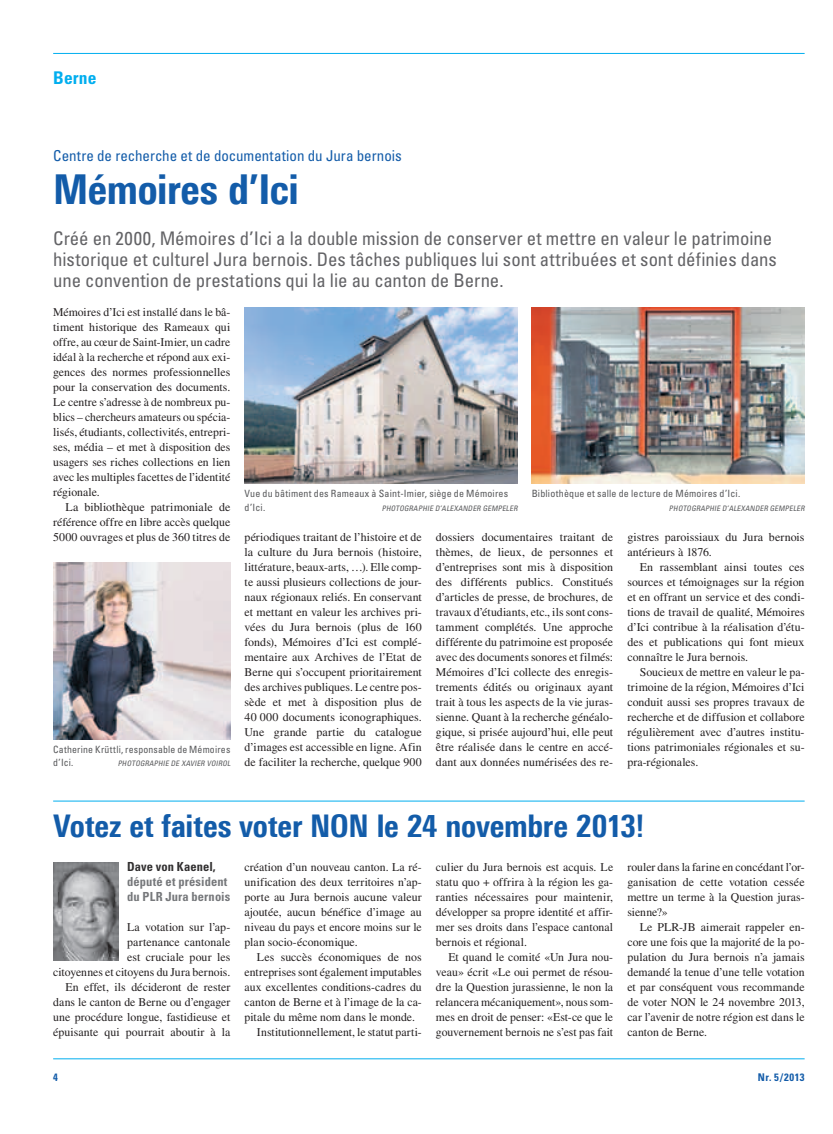
<style>
.page{position:relative;width:833px;height:1134px;background:#fff}
.page>*{position:absolute;margin:0;border:0;box-sizing:border-box;transform-origin:0 0}
.t1{font:800 41.25px "Linotype Univers 720 Cn";letter-spacing:-.01em;color:#135ca9}
.t2{font:800 31.25px "Linotype Univers 720 Cn";letter-spacing:-.01em;color:#135ca9}
.t3{font:condensed 18.75px/21.2px "Univers LT Std";letter-spacing:-.005em;color:#636366}
.t4{font:700 condensed 17.5px "Univers LT Std";letter-spacing:.01em;color:#00aeef}
.t5{font:condensed 15px "Univers LT Std";color:#135ca9}
.t6{font:700 condensed 12.5px/15px "Univers LT Std";letter-spacing:.01em;color:#76787b}
.t7{font:700 condensed 12.5px "Univers LT Std";letter-spacing:.005em;color:#312f30}
.t8{font:11.88px/15px "Times LT Std";color:#231f20;text-align:justify}
.t9{font:700 condensed 10.62px "Univers LT Std";letter-spacing:.05em;color:#135ca9}
.t10{font:condensed 10px/13.8px "Univers LT Std";letter-spacing:.02em;color:#57585a}
.t11{font:italic condensed 7.5px "Univers LT Std";color:#57585a}
</style>
<div class="page">
<hr style="left:53px;top:53px;width:751px;height:1px;background:#00aeef">
<hr style="left:53px;top:1058px;width:751px;height:1px;background:#00aeef">
<hr style="left:53px;top:801px;width:751px;height:1px;background:#00aeef">
<img style="left:53px;top:862px;width:65px;height:99px">
<img style="left:244px;top:307px;width:273px;height:177px">
<img style="left:531px;top:307px;width:273px;height:177px">
<img style="left:53px;top:563px;width:177px;height:176px">
<h3 class="t4" style="left:53px;top:67px;width:45px">Berne</h3>
<p class="t5" style="left:53px;top:147px;width:350px">Centre de recherche et de documentation du Jura bernois</p>
<h1 class="t1" style="left:53px;top:164px;width:247px">Mémoires d’Ici</h1>
<p class="t3" style="left:53px;top:227px;width:725px">Créé en 2000, Mémoires d’Ici a la double mission de conserver et mettre en valeur le patrimoine historique et culturel Jura bernois. Des tâches publiques lui sont attribuées et sont définies dans une convention de prestations qui la lie au canton de Berne.</p>
<p class="t8" style="left:53px;top:304px;width:179px">Mémoires d’Ici est installé dans le bâ&shy;timent historique des Rameaux qui offre, au cœur de Saint-Imier, un cadre idéal à la recherche et répond aux exi&shy;gences des normes professionnelles pour la conservation des documents.<br>Le centre s’adresse à de nombreux pu&shy;blics – chercheurs amateurs ou spécia&shy;lisés, étudiants, collectivités, entrepri&shy;ses, média – et met à disposition des usagers ses riches collections en lien avec les multiples facettes de l’identité régionale.</p>
<p class="t8" style="left:66px;top:499px;width:166px">La bibliothèque patrimoniale de</p>
<p class="t8" style="left:53px;top:514px;width:179px">référence offre en libre accès quelque</p>
<p class="t8" style="left:53px;top:529px;width:370px">5000 ouvrages et plus de 360 titres de périodiques traitant de l’histoire et de</p>
<p class="t8" style="left:244px;top:544px;width:179px">la culture du Jura bernois (histoire,</p>
<p class="t8" style="left:244px;top:559px;width:179px">littérature, beaux-arts, …). Elle comp-</p>
<p class="t8" style="left:244px;top:574px;width:179px">te aussi plusieurs collections de jour-</p>
<p class="t8" style="left:244px;top:589px;width:179px">naux régionaux reliés. En conservant</p>
<p class="t8" style="left:244px;top:604px;width:179px">et mettant en valeur les archives pri-</p>
<p class="t8" style="left:244px;top:619px;width:179px">vées du Jura bernois (plus de 160</p>
<p class="t8" style="left:244px;top:634px;width:179px">fonds), Mémoires d’Ici est complé-</p>
<p class="t8" style="left:244px;top:649px;width:179px">mentaire aux Archives de l’Etat de</p>
<p class="t8" style="left:244px;top:664px;width:179px">Berne qui s’occupent prioritairement</p>
<p class="t8" style="left:244px;top:679px;width:179px">des archives publiques. Le centre pos-</p>
<p class="t8" style="left:244px;top:694px;width:179px">sède et met à disposition plus de</p>
<p class="t8" style="left:244px;top:709px;width:179px">40 000 documents iconographiques.</p>
<p class="t8" style="left:244px;top:724px;width:179px">Une grande partie du catalogue</p>
<p class="t8" style="left:244px;top:739px;width:179px">d’images est accessible en ligne. Afin</p>
<p class="t8" style="left:244px;top:754px;width:179px">de faciliter la recherche, quelque 900</p>
<p class="t10" style="left:244px;top:486px;width:265px">Vue du bâtiment des Rameaux à Saint-Imier, siège de Mémoires d’Ici.</p>
<p class="t10" style="left:531px;top:486px;width:210px">Bibliothèque et salle de lecture de Mémoires d’Ici.</p>
<p class="t11" style="left:669px;top:503px;width:10px">PHOTOGRAPHIE</p>
<p class="t11" style="left:722px;top:503px;width:29px">D ’ALEXANDER</p>
<p class="t11" style="left:770px;top:503px;width:11px">GEMPELER</p>
<p class="t11" style="left:382px;top:503px;width:10px">PHOTOGRAPHIE</p>
<p class="t11" style="left:435px;top:503px;width:29px">D ’ALEXANDER</p>
<p class="t11" style="left:483px;top:503px;width:11px">GEMPELER</p>
<p class="t8" style="left:436px;top:529px;width:179px">dossiers documentaires traitant de thèmes, de lieux, de personnes et d’entreprises sont mis à disposition des différents publics. Constitués d’articles de presse, de brochures, de travaux d’étudiants, etc., ils sont cons&shy;tamment complétés. Une approche différente du patrimoine est proposée avec des documents sonores et filmés:<br>Mémoires d’Ici collecte des enregis&shy;trements édités ou originaux ayant trait à tous les aspects de la vie juras&shy;sienne. Quant à la recherche généalo&shy;gique, si prisée aujourd’hui, elle peut être réalisée dans le centre en accé&shy;dant aux données numérisées des re-</p>
<p class="t8" style="left:627px;top:529px;width:179px">gistres paroissiaux du Jura bernois antérieurs à 1876.</p>
<p class="t8" style="left:627px;top:559px;width:179px;text-indent:12px">En rassemblant ainsi toutes ces sources et témoignages sur la région et en offrant un service et des condi&shy;tions de travail de qualité, Mémoires d’Ici contribue à la réalisation d’étu&shy;des et publications qui font mieux connaître le Jura bernois.</p>
<p class="t8" style="left:627px;top:664px;width:179px;text-indent:12px">Soucieux de mettre en valeur le pa&shy;trimoine de la région, Mémoires d’Ici conduit aussi ses propres travaux de recherche et de diffusion et collabore régulièrement avec d’autres institu&shy;tions patrimoniales régionales et su&shy;pra-régionales.</p>
<p class="t10" style="left:53px;top:742px;width:179px">Catherine Krüttli, responsable de Mémoires d’Ici.</p>
<p class="t11" style="left:118px;top:759px;width:10px">PHOTOGRAPHIE</p>
<p class="t11" style="left:171px;top:759px;width:16px">DE XAVIER</p>
<p class="t11" style="left:207px;top:759px;width:10px">VOIROL</p>
<h2 class="t2" style="left:53px;top:807px;width:593px">Votez et faites voter NON le 24 novembre 2013!</h2>
<p class="t7" style="left:127px;top:858px;width:90px">Dave von Kaenel,</p>
<p class="t6" style="left:127px;top:874px;width:105px">député et président du PLR Jura bernois</p>
<p class="t8" style="left:53px;top:919px;width:179px;text-align:right">La votation sur l’ap-<br>partenance cantonale<br>est cruciale pour les<br>citoyennes et citoyens du Jura bernois.<br>En effet, ils décideront de rester dans le canton de Berne ou d’engager une procédure longue, fastidieuse et épuisante qui pourrait aboutir à la</p>
<p class="t8" style="left:244px;top:859px;width:179px">création d’un nouveau canton. La ré&shy;unification des deux territoires n’ap&shy;porte au Jura bernois aucune valeur ajoutée, aucun bénéfice d’image au niveau du pays et encore moins sur le plan socio-économique.</p>
<p class="t8" style="left:257px;top:949px;width:166px">Les succès économiques de nos</p>
<p class="t8" style="left:244px;top:964px;width:179px">entreprises sont également imputables</p>
<p class="t8" style="left:244px;top:979px;width:179px">aux excellentes conditions-cadres du</p>
<p class="t8" style="left:244px;top:994px;width:179px">canton de Berne et à l’image de la ca-</p>
<p class="t8" style="left:244px;top:1009px;width:172px">pitale du même nom dans le monde.</p>
<p class="t8" style="left:257px;top:1024px;width:166px">Institutionnellement, le statut parti-</p>
<p class="t8" style="left:436px;top:859px;width:179px">culier du Jura bernois est acquis. Le statu quo + offrira à la région les ga&shy;ranties nécessaires pour maintenir, développer sa propre identité et affir&shy;mer ses droits dans l’espace cantonal bernois et régional.</p>
<p class="t8" style="left:436px;top:949px;width:179px;text-indent:12px">Et quand le comité «Un Jura nou&shy;veau» écrit «Le oui permet de résou&shy;dre la Question jurassienne, le non la relancera mécaniquement», nous som&shy;mes en droit de penser: «Est-ce que le gouvernement bernois ne s’est pas fait</p>
<p class="t8" style="left:627px;top:859px;width:179px">rouler dans la farine en concédant l’or&shy;ganisation de cette votation cessée mettre un terme à la Question juras&shy;sienne?»</p>
<p class="t8" style="left:627px;top:919px;width:179px;text-indent:12px">Le PLR-JB aimerait rappeler en&shy;core une fois que la majorité de la po&shy;pulation du Jura bernois n’a jamais demandé la tenue d’une telle votation et par conséquent vous recommande de voter NON le 24 novembre 2013, car l’avenir de notre région est dans le canton de Berne.</p>
<p class="t9" style="left:53px;top:1070px;width:6px">4</p>
<p class="t9" style="left:758px;top:1070px;width:48px">Nr. 5/2013</p>
</div>
